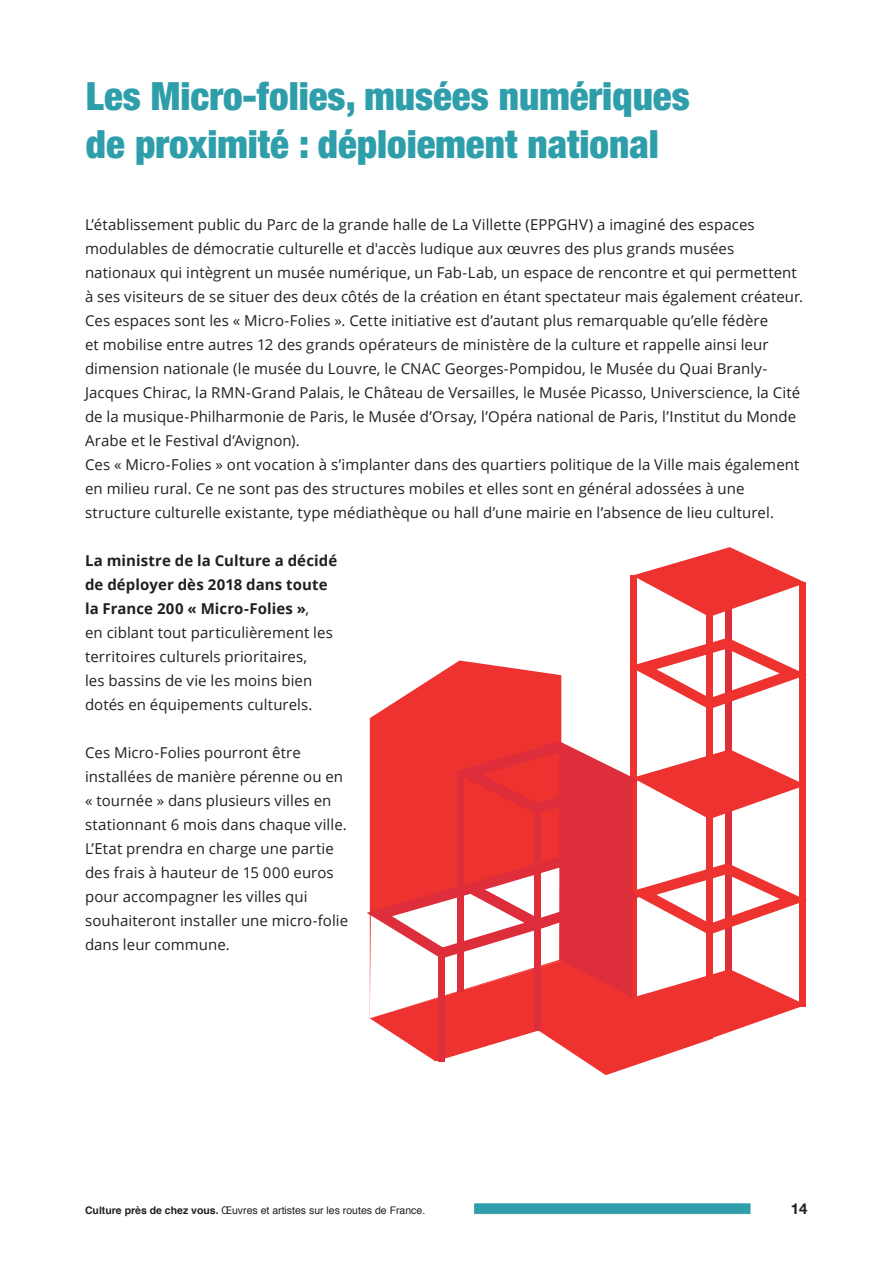
<style>
.page{position:relative;width:893px;height:1263px;background:#fff}
.page>*{position:absolute;margin:0;border:0;box-sizing:border-box;transform-origin:0 0}
.t1{font:900 condensed 39px/48px "Helvetica Neue";color:#2e9eaa}
.Body{font:15px/24px "Open Sans";letter-spacing:.005em;color:#231f20}
.t2{font:700 15px "Helvetica Neue";color:#231f20}
.t3{font:10.5px "Helvetica";color:#231f20}
.s1{font-weight:700}
</style>
<div class="page">
<svg style="left:367px;top:547px;width:440px;height:528px"></svg>
<div style="left:474px;top:1203px;width:276px;height:11px;background:#2e9eaa"></div>
<p class="t1" style="left:86px;top:71px;width:605px">Les Micro-folies, musées numériques de proximité : déploiement national</p>
<p class="Body" style="left:85px;top:212px;width:720px">L’établissement public du Parc de la grande halle de La Villette (EPPGHV) a imaginé des espaces modulables de démocratie culturelle et d'accès ludique aux œuvres des plus grands musées nationaux qui intègrent un musée numérique, un Fab-Lab, un espace de rencontre et qui permettent à ses visiteurs de se situer des deux côtés de la création en étant spectateur mais également créateur.<br>Ces espaces sont les « Micro-Folies ». Cette initiative est d’autant plus remarquable qu’elle fédère<br>et mobilise entre autres 12 des grands opérateurs de ministère de la culture et rappelle ainsi leur dimension nationale (le musée du Louvre, le CNAC Georges-Pompidou, le Musée du Quai Branly-Jacques Chirac, la RMN-Grand Palais, le Château de Versailles, le Musée Picasso, Universcience, la Cité de la musique-Philharmonie de Paris, le Musée d’Orsay, l’Opéra national de Paris, l’Institut du Monde Arabe et le Festival d’Avignon).</p>
<p class="Body" style="left:85px;top:452px;width:716px">Ces « Micro-Folies » ont vocation à s’implanter dans des quartiers politique de la Ville mais également en milieu rural. Ce ne sont pas des structures mobiles et elles sont en général adossées à une structure culturelle existante, type médiathèque ou hall d’une mairie en l’absence de lieu culturel.</p>
<p class="Body" style="left:85px;top:548px;width:254px"><span class="s1">La ministre de la Culture a décidé de déployer dès 2018 dans toute la France 200 « Micro-Folies »</span>,<br>en ciblant tout particulièrement les territoires culturels prioritaires,<br>les bassins de vie les moins bien dotés en équipements culturels.</p>
<p class="Body" style="left:85px;top:740px;width:263px">Ces Micro-Folies pourront être installées de manière pérenne ou en « tournée » dans plusieurs villes en stationnant 6 mois dans chaque ville.</p>
<p class="Body" style="left:85px;top:836px;width:265px">L’Etat prendra en charge une partie des frais à hauteur de 15 000 euros pour accompagner les villes qui souhaiteront installer une micro-folie dans leur commune.</p>
<p class="t3" style="left:85px;top:1202px;width:342px"><span class="s1">Culture près de chez vous.</span> Œuvres et artistes sur les routes de France.</p>
<p class="t2" style="left:791px;top:1197px;width:18px">14</p>
</div>
